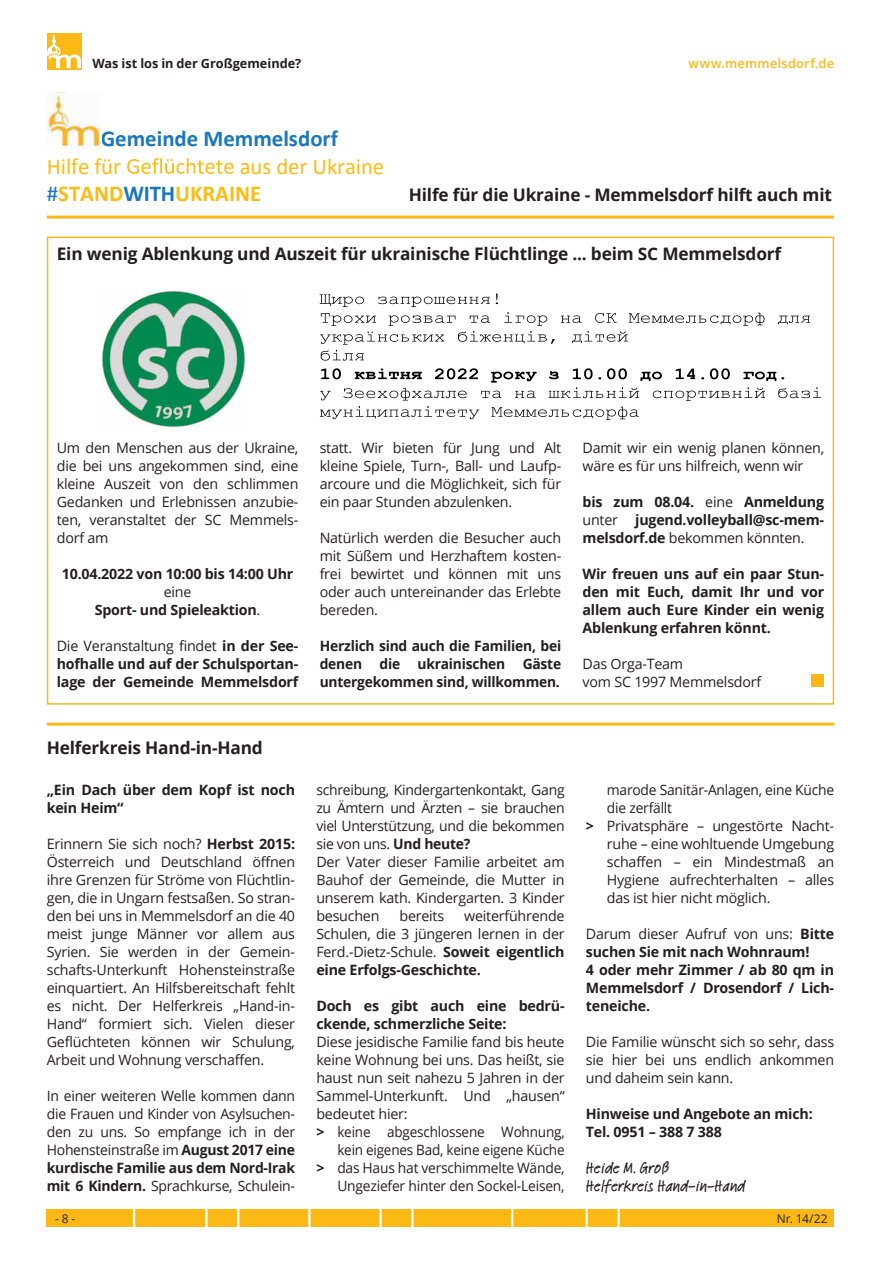
<style>
.page{position:relative;width:881px;height:1263px;background:#fff}
.page>*{position:absolute;margin:0;border:0;box-sizing:border-box;transform-origin:0 0}
.t1{font:22.8px "Mbrtcm Calibri";letter-spacing:-.005em;color:#fdbc12}
.t2{font:700 22.8px "Kfcjht Calibri";color:#1977bd}
.t3{font:700 22.8px "Kfcjht Calibri";color:#fdbc12}
.t4{font:700 17.25px "Open Sans";letter-spacing:-.01em;color:#231f20}
.t5{font:500 16.5px/18px "Linotype Feltpen";letter-spacing:-.015em;color:#231f20}
.t6{font:14.25px/18px "Open Sans";letter-spacing:-.015em;color:#231f20;text-align:justify}
.t7{font:700 14.25px/18px "Open Sans";letter-spacing:-.015em;color:#231f20;text-align:justify}
.t8{font:14.25px "Open Sans";letter-spacing:-.015em;color:#231f20;scale:.95 1}
.t9{font:700 12.75px "Open Sans";color:#231f20}
.t10{font:600 12.75px "Open Sans";letter-spacing:.02em;color:#fcb814}
.t11{font:12px "Open Sans";color:#231f20}
.s1{font-family:"Mbrtcm Calibri";font-weight:400;color:#1977bd}
.s2{color:#1977bd}
.s3{font-weight:400}
.s4{font-weight:700}
</style>
<div class="page">
<svg style="left:47px;top:34px;width:34px;height:36px"></svg>
<svg style="left:47px;top:35px;width:33px;height:33px"></svg>
<div style="left:47px;top:1210px;width:786px;height:17px;background:#fcb814"></div>
<svg style="left:133px;top:1210px;width:2px;height:17px"></svg>
<svg style="left:205px;top:1210px;width:2px;height:17px"></svg>
<svg style="left:237px;top:1210px;width:2px;height:17px"></svg>
<svg style="left:308px;top:1210px;width:2px;height:17px"></svg>
<svg style="left:379px;top:1210px;width:2px;height:17px"></svg>
<svg style="left:411px;top:1210px;width:2px;height:17px"></svg>
<svg style="left:511px;top:1210px;width:2px;height:17px"></svg>
<svg style="left:585px;top:1210px;width:2px;height:17px"></svg>
<svg style="left:617px;top:1210px;width:2px;height:17px"></svg>
<div style="left:811px;top:674px;width:12px;height:13px;background:#fcb814"></div>
<div style="left:47px;top:237px;width:786px;height:468px;border:2px solid #fcb814"></div>
<img style="left:101px;top:291px;width:144px;height:136px">
<svg style="left:777px;top:316px;width:32px;height:8px"></svg>
<svg style="left:319px;top:293px;width:445px;height:68px"></svg>
<svg style="left:321px;top:368px;width:20px;height:11px"></svg>
<svg style="left:354px;top:369px;width:68px;height:10px"></svg>
<svg style="left:435px;top:368px;width:43px;height:11px"></svg>
<svg style="left:491px;top:372px;width:45px;height:11px"></svg>
<svg style="left:549px;top:371px;width:9px;height:8px"></svg>
<svg style="left:572px;top:368px;width:20px;height:11px"></svg>
<svg style="left:598px;top:368px;width:28px;height:11px"></svg>
<svg style="left:640px;top:372px;width:21px;height:9px"></svg>
<svg style="left:675px;top:368px;width:20px;height:11px"></svg>
<svg style="left:701px;top:368px;width:28px;height:11px"></svg>
<svg style="left:743px;top:372px;width:41px;height:9px"></svg>
<svg style="left:320px;top:391px;width:10px;height:9px"></svg>
<svg style="left:343px;top:388px;width:123px;height:12px"></svg>
<svg style="left:481px;top:391px;width:20px;height:7px"></svg>
<svg style="left:515px;top:391px;width:20px;height:7px"></svg>
<svg style="left:548px;top:387px;width:91px;height:11px"></svg>
<svg style="left:652px;top:387px;width:112px;height:14px"></svg>
<svg style="left:778px;top:387px;width:42px;height:11px"></svg>
<svg style="left:320px;top:406px;width:159px;height:13px"></svg>
<svg style="left:491px;top:407px;width:147px;height:13px"></svg>
<svg style="left:127px;top:158px;width:106px;height:16px"></svg>
<img style="left:47px;top:93px;width:54px;height:55px">
<hr style="left:47px;top:216px;width:786px;height:3px;background:#fcb814">
<hr style="left:47px;top:723px;width:787px;height:3px;background:#fcb814">
<p class="t9" style="left:92px;top:54px;width:210px">Was ist los in der Großgemeinde?</p>
<p class="t10" style="left:688px;top:55px;width:147px">www.memmelsdorf.de</p>
<h1 class="t2" style="left:101px;top:130px;width:238px">Gemeinde Memmelsdorf</h1>
<h1 class="t1" style="left:47px;top:158px;width:76px">Hilfe für</h1>
<h1 class="t1" style="left:239px;top:158px;width:146px">aus der Ukraine</h1>
<h1 class="t3" style="left:47px;top:186px;width:216px"><span class="s1">#</span>STAND<span class="s2">WITH</span>UKRAINE</h1>
<p class="t4" style="left:408px;top:182px;width:424px">Hilfe für die Ukraine - Memmelsdorf hilft auch mit</p>
<p class="t4" style="left:57px;top:241px;width:725px">Ein wenig Ablenkung und Auszeit für ukrainische Flüchtlinge ... beim SC Memmelsdorf</p>
<p class="t6" style="left:57px;top:438px;width:243px">Um den Menschen aus der Ukraine, die bei uns angekommen sind, eine kleine Auszeit von den schlimmen Gedanken und Erlebnissen anzubie&shy;ten, veranstaltet der SC Memmels&shy;dorf am</p>
<p class="t7" style="left:62px;top:564px;width:233px">10.04.2022 von 10:00 bis 14:00 Uhr</p>
<p class="t7" style="left:95px;top:582px;width:167px;text-align:center"><span class="s3">eine<br></span>Sport- und Spieleaktion<span class="s3">.</span></p>
<p class="t7" style="left:57px;top:636px;width:243px"><span class="s3">Die Veranstaltung findet</span> in der See&shy;hofhalle und auf der Schulsportan&shy;lage der Gemeinde Memmelsdorf</p>
<p class="t6" style="left:319px;top:438px;width:243px">statt. Wir bieten für Jung und Alt kleine Spiele, Turn-, Ball- und Laufp&shy;arcoure und die Möglichkeit, sich für ein paar Stunden abzulenken.</p>
<p class="t6" style="left:319px;top:528px;width:243px">Natürlich werden die Besucher auch mit Süßem und Herzhaftem kosten&shy;frei bewirtet und können mit uns oder auch untereinander das Erlebte bereden.</p>
<p class="t7" style="left:319px;top:636px;width:243px">Herzlich sind auch die Familien, bei denen die ukrainischen Gäste untergekommen sind, willkommen.</p>
<p class="t6" style="left:582px;top:438px;width:243px">Damit wir ein wenig planen können, wäre es für uns hilfreich, wenn wir</p>
<p class="t7" style="left:582px;top:492px;width:243px">bis zum 08.04. <span class="s3">eine</span> Anmeldung <span class="s3">unter</span> jugend.volleyball@sc-mem&shy;melsdorf.de <span class="s3">bekommen könnten.</span></p>
<p class="t7" style="left:582px;top:564px;width:243px">Wir freuen uns auf ein paar Stun&shy;den mit Euch, damit Ihr und vor allem auch Eure Kinder ein wenig Ablenkung erfahren könnt.</p>
<p class="t6" style="left:582px;top:654px;width:180px">Das Orga-Team<br>vom SC 1997 Memmelsdorf</p>
<p class="t4" style="left:47px;top:735px;width:217px">Helferkreis Hand-in-Hand</p>
<p class="t7" style="left:47px;top:780px;width:250px">„Ein Dach über dem Kopf ist noch kein Heim“</p>
<p class="t6" style="left:47px;top:834px;width:250px">Erinnern Sie sich noch? <span class="s4">Herbst 2015:<br></span>Österreich und Deutschland öffnen ihre Grenzen für Ströme von Flüchtlin&shy;gen, die in Ungarn festsaßen. So stran&shy;den bei uns in Memmelsdorf an die 40 meist junge Männer vor allem aus Syrien. Sie werden in der Gemein&shy;schafts-Unterkunft Hohensteinstraße einquartiert. An Hilfsbereitschaft fehlt es nicht. Der Helferkreis „Hand-in-Hand“ formiert sich. Vielen dieser Geflüchteten können wir Schulung, Arbeit und Wohnung verschaffen.</p>
<p class="t6" style="left:47px;top:1086px;width:250px">In einer weiteren Welle kommen dann die Frauen und Kinder von Asylsuchen&shy;den zu uns. So empfange ich in der Hohensteinstraße im <span class="s4">August 2017 eine kurdische Familie aus dem Nord-Irak mit 6 Kindern.</span> Sprachkurse, Schulein-</p>
<p class="t6" style="left:316px;top:780px;width:250px;text-align:left">schreibung, Kindergartenkontakt, Gang zu Ämtern und Ärzten – sie brauchen viel Unterstützung, und die bekommen sie von uns. <span class="s4">Und heute?<br></span>Der Vater dieser Familie arbeitet am<br>Bauhof der Gemeinde, die Mutter in unserem kath. Kindergarten. 3 Kinder besuchen</p>
<p class="t6" style="left:316px;top:906px;width:250px;text-indent:148px">weiterführende Schulen, die 3 jüngeren lernen in der Ferd.-Dietz-Schule. <span class="s4">Soweit eigentlich eine Erfolgs-Geschichte.</span></p>
<p class="t7" style="left:316px;top:996px;width:250px">Doch es gibt auch eine bedrü&shy;ckende, schmerzliche Seite:</p>
<p class="t6" style="left:316px;top:1032px;width:250px">Diese jesidische Familie fand bis heute</p>
<p class="t6" style="left:316px;top:1050px;width:250px">keine Wohnung bei uns. Das heißt, sie</p>
<p class="t6" style="left:316px;top:1068px;width:250px">haust nun seit nahezu 5 Jahren in der</p>
<p class="t6" style="left:316px;top:1086px;width:250px">Sammel-Unterkunft. Und „hausen“</p>
<p class="t6" style="left:316px;top:1104px;width:93px">bedeutet hier:</p>
<p class="t8" style="left:316px;top:1122px;width:263px"><span class="s4">&gt;</span> keine abgeschlossene Wohnung,</p>
<p class="t8" style="left:337px;top:1140px;width:241px">kein eigenes Bad, keine eigene Küche</p>
<p class="t6" style="left:316px;top:1158px;width:250px"><span class="s4">&gt;</span> das Haus hat verschimmelte Wände,</p>
<p class="t6" style="left:337px;top:1176px;width:229px">Ungeziefer hinter den Sockel-Leisen,</p>
<p class="t6" style="left:399px;top:906px;width:46px">bereits</p>
<p class="t6" style="left:606px;top:780px;width:229px">marode Sanitär-Anlagen, eine Küche</p>
<p class="t6" style="left:606px;top:798px;width:67px">die zerfällt</p>
<p class="t6" style="left:585px;top:816px;width:250px"><span class="s4">&gt;</span> Privatsphäre – ungestörte Nacht-</p>
<p class="t6" style="left:606px;top:834px;width:229px">ruhe – eine wohltuende Umgebung</p>
<p class="t6" style="left:606px;top:852px;width:229px">schaffen – ein Mindestmaß an</p>
<p class="t6" style="left:606px;top:870px;width:229px">Hygiene aufrechterhalten – alles</p>
<p class="t6" style="left:606px;top:888px;width:165px">das ist hier nicht möglich.</p>
<p class="t7" style="left:585px;top:924px;width:250px;text-align:left"><span class="s3">Darum dieser Aufruf von uns:</span> Bitte suchen Sie mit nach Wohnraum!<br>4 oder mehr Zimmer / ab 80 qm in<br>Memmelsdorf / Drosendorf / Lich&shy;teneiche.</p>
<p class="t6" style="left:585px;top:1032px;width:250px">Die Familie wünscht sich so sehr, dass sie hier bei uns endlich ankommen und daheim sein kann.</p>
<p class="t7" style="left:585px;top:1104px;width:228px">Hinweise und Angebote an mich:<br>Tel. 0951 – 388 7 388</p>
<p class="t5" style="left:585px;top:1158px;width:161px">Heide M. Groß<br>Helferkreis Hand-in-Hand</p>
<p class="t11" style="left:55px;top:1211px;width:22px">- 8 -</p>
<p class="t11" style="left:776px;top:1211px;width:52px">Nr. 14/22</p>
</div>
